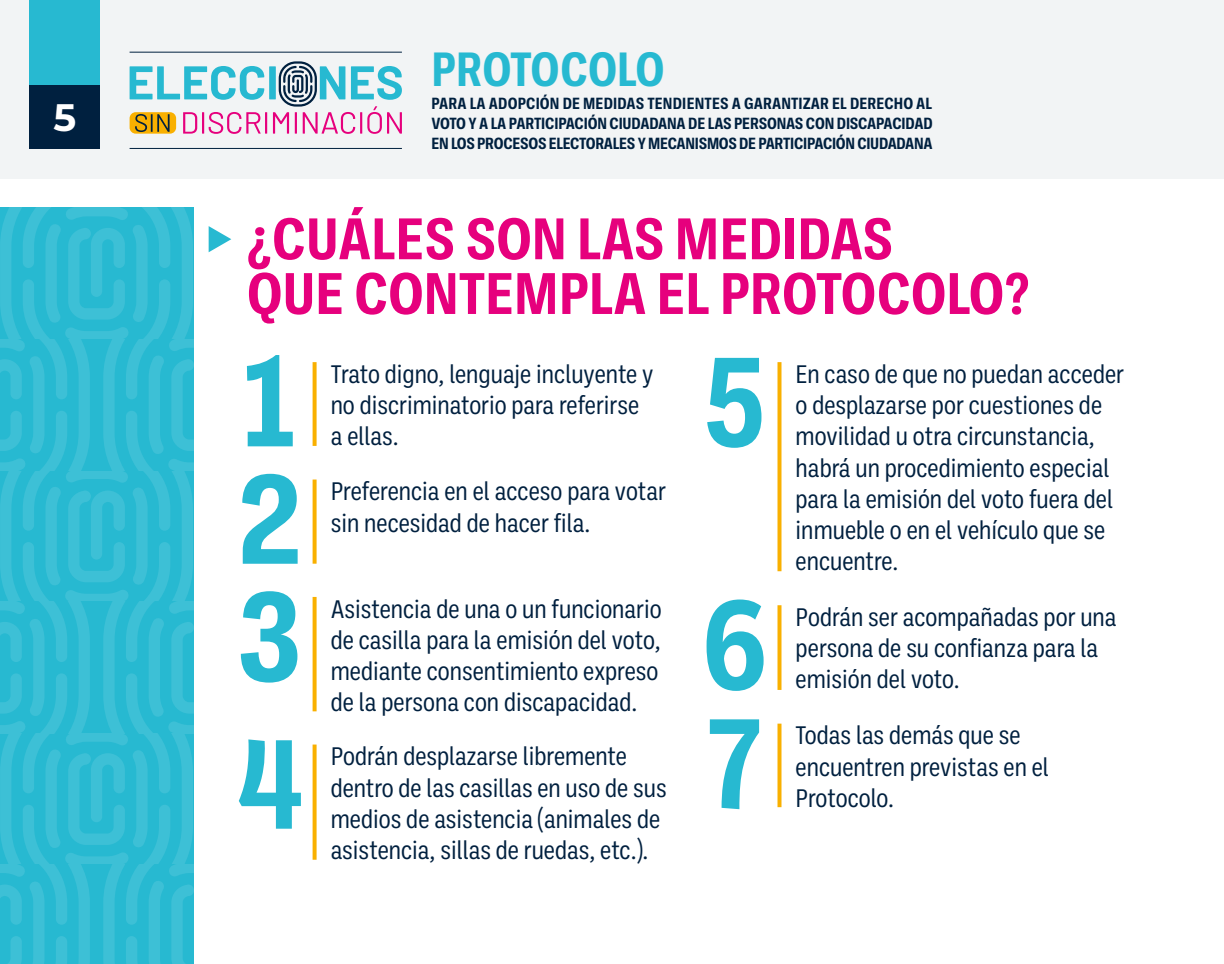
<style>
.page{position:relative;width:1224px;height:964px;background:#fff}
.page>*{position:absolute;margin:0;border:0;box-sizing:border-box;transform-origin:0 0}
.t1{font:700 130px "Ballinger Condensed";color:#27b9d1}
.t2{font:700 60px/54.8px "Ballinger Condensed";color:#e6007d}
.t3{font:700 49.2px "Ballinger Condensed";color:#27b9d1}
.t4{font:700 38.4px "Montserrat";color:#fff}
.t5{font:26px/31.2px "Ballinger Condensed";color:#00203f}
.t6{font:700 16.6px/20px "Ballinger Condensed";letter-spacing:-.015em;color:#00203f;text-align:justify}
</style>
<div class="page">
<div style="left:0;top:0;width:1224px;height:178px;background:#f2f4f5"></div>
<svg style="left:130px;top:61px;width:272px;height:73px"></svg>
<hr style="left:130px;top:52px;width:272px;height:1px;background:#00203f">
<hr style="left:130px;top:148px;width:272px;height:1px;background:#00203f">
<div style="left:29px;top:85px;width:71px;height:64px;background:#00203f"></div>
<div style="left:29px;top:0;width:71px;height:85px;background:#27b9d1"></div>
<svg style="left:0;top:208px;width:193px;height:756px"></svg>
<svg style="left:209px;top:226px;width:22px;height:26px"></svg>
<svg style="left:313px;top:362px;width:4px;height:84px"></svg>
<svg style="left:778px;top:605px;width:4px;height:85px"></svg>
<svg style="left:778px;top:723px;width:4px;height:84px"></svg>
<svg style="left:778px;top:362px;width:4px;height:209px"></svg>
<svg style="left:313px;top:597px;width:4px;height:114px"></svg>
<svg style="left:313px;top:744px;width:4px;height:116px"></svg>
<svg style="left:313px;top:479px;width:4px;height:85px"></svg>
<p class="t4" style="left:53px;top:90px;width:24px">5</p>
<p class="t3" style="left:432px;top:41px;width:235px">PROTOCOLO</p>
<p class="t6" style="left:432px;top:93px;width:503px">PARA LA ADOPCIÓN DE MEDIDAS TENDIENTES A GARANTIZAR EL DERECHO AL VOTO Y A LA PARTICIPACIÓN CIUDADANA DE LAS PERSONAS CON DISCAPACIDAD EN LOS PROCESOS ELECTORALES Y MECANISMOS DE PARTICIPACIÓN CIUDADANA</p>
<p class="t2" style="left:247px;top:212px;width:784px">¿CUÁLES SON LAS MEDIDAS<br>QUE CONTEMPLA EL PROTOCOLO?</p>
<p class="t1" style="left:243px;top:330px;width:55px">1</p>
<p class="t1" style="left:237px;top:447px;width:67px">2</p>
<p class="t1" style="left:237px;top:564px;width:66px">3</p>
<p class="t1" style="left:236px;top:712px;width:68px">4</p>
<p class="t5" style="left:331px;top:359px;width:324px">Trato digno, lenguaje incluyente y no discriminatorio para referirse</p>
<p class="t5" style="left:331px;top:421px;width:69px">a ellas.</p>
<p class="t5" style="left:331px;top:476px;width:337px">Preferencia en el acceso para votar</p>
<p class="t5" style="left:331px;top:507px;width:261px">sin necesidad de hacer fila.</p>
<p class="t5" style="left:331px;top:593px;width:332px;text-align:justify">Asistencia de una o un funcionario de casilla para la emisión del voto, mediante consentimiento expreso</p>
<p class="t5" style="left:331px;top:687px;width:308px">de la persona con discapacidad.</p>
<p class="t5" style="left:331px;top:741px;width:337px">Podrán desplazarse libremente dentro de las casillas en uso de sus medios de asistencia (animales de</p>
<p class="t5" style="left:331px;top:834px;width:319px">asistencia, sillas de ruedas, etc.).</p>
<p class="t1" style="left:703px;top:330px;width:65px">5</p>
<p class="t1" style="left:702px;top:573px;width:67px">6</p>
<p class="t1" style="left:708px;top:691px;width:56px">7</p>
<p class="t5" style="left:796px;top:359px;width:330px">En caso de que no puedan acceder o desplazarse por cuestiones de movilidad u otra circunstancia, habrá un procedimiento especial para la emisión del voto fuera del inmueble o en el vehículo que se encuentre.</p>
<p class="t5" style="left:796px;top:602px;width:322px">Podrán ser acompañadas por una persona de su confianza para la</p>
<p class="t5" style="left:796px;top:664px;width:166px">emisión del voto.</p>
<p class="t5" style="left:796px;top:720px;width:255px">Todas las demás que se encuentren previstas en el</p>
<p class="t5" style="left:796px;top:782px;width:100px">Protocolo.</p>
</div>
